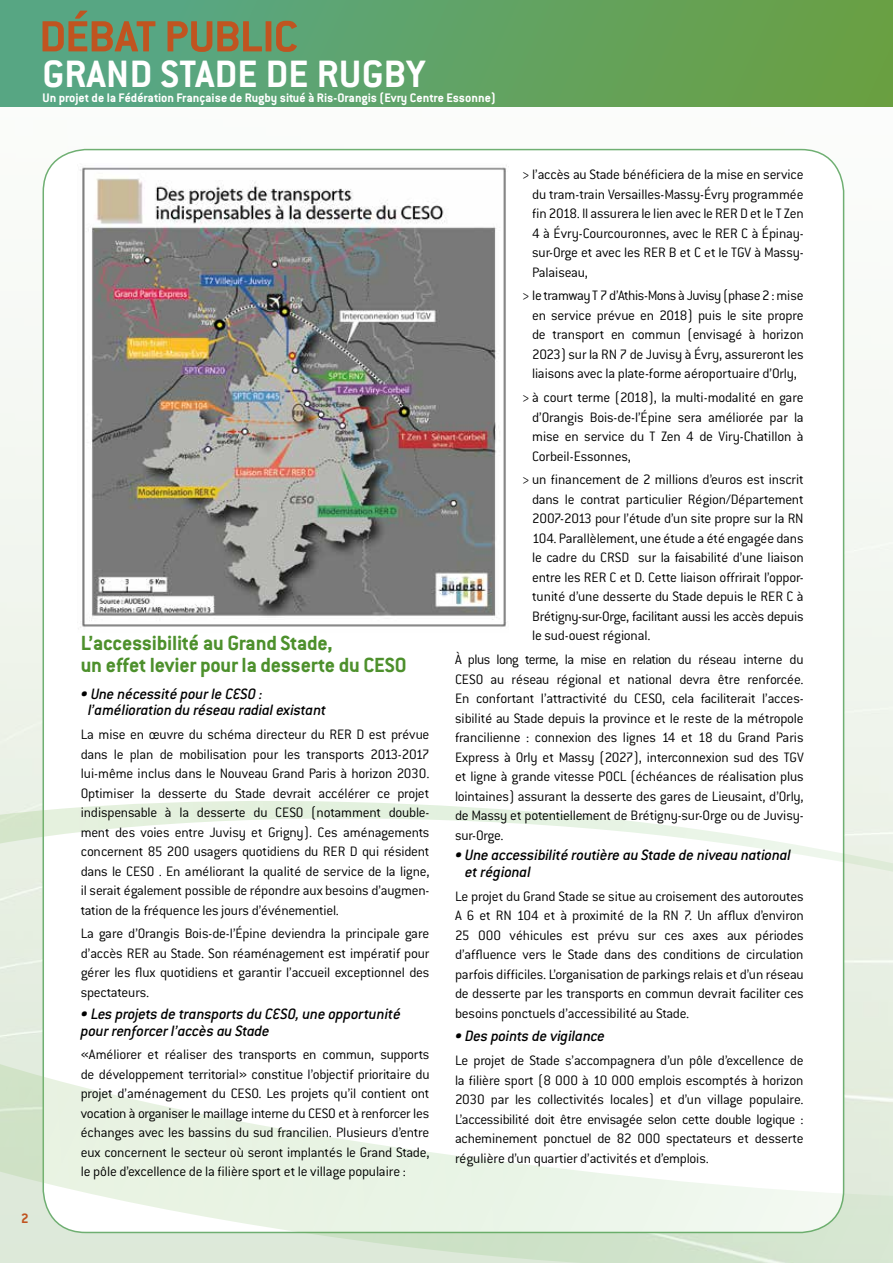
<style>
.page{position:relative;width:893px;height:1263px;background:#fff}
.page>*{position:absolute;margin:0;border:0;box-sizing:border-box;transform-origin:0 0}
.t1{font:700 41.85px "Conduit ITC";letter-spacing:.01em;color:#fff}
.t2{font:700 22.5px/22.5px "Conduit ITC";letter-spacing:-.01em;color:#4d902c}
.t3{font:italic 500 16.5px/16.5px "Conduit ITC";letter-spacing:-.01em;color:#000}
.t4{font:300 15px/19.5px "Conduit ITC";letter-spacing:-.015em;color:#000;text-align:justify}
.t5{font:700 15px "Conduit ITC";color:#c05420}
.t6{font:700 13.65px "Conduit ITC";color:#fff}
</style>
<div class="page">
<img style="left:0;top:148px;width:893px;height:635px">
<div style="left:43px;top:150px;width:801px;height:1082px;background:#fff;border-radius:43px"></div>
<svg style="left:0;top:783px;width:893px;height:480px"></svg>
<div style="left:0;top:0;width:893px;height:107px;background:linear-gradient(to right,#55a78c,#6a9f42)"></div>
<svg style="left:43px;top:11px;width:254px;height:41px;background:#7d885d"></svg>
<img style="left:78px;top:165px;width:429px;height:464px">
<h1 class="t1" style="left:43px;top:49px;width:384px">GRAND STADE DE RUGBY</h1>
<p class="t6" style="left:43px;top:89px;width:455px">Un projet de la Fédération Française de Rugby situé à Ris-Orangis (Evry Centre Essonne)</p>
<p class="t5" style="left:21px;top:1210px;width:9px">2</p>
<h2 class="t2" style="left:81px;top:631px;width:327px">L’accessibilité au Grand Stade,<br>un effet levier pour la desserte du CESO</h2>
<p class="t3" style="left:88px;top:685px;width:240px;text-indent:-7px">• Une nécessité pour le CESO : l’amélioration du réseau radial existant</p>
<p class="t4" style="left:81px;top:725px;width:350px">La mise en œuvre du schéma directeur du RER D est prévue dans le plan de mobilisation pour les transports 2013-2017 lui-même inclus dans le Nouveau Grand Paris à horizon 2030.<br>Optimiser la desserte du Stade devrait accélérer ce projet indispensable à la desserte du CESO (notamment double&shy;ment des voies entre Juvisy et Grigny). Ces aménagements concernent 85 200 usagers quotidiens du RER D qui résident dans le CESO . En améliorant la qualité de service de la ligne, il serait également possible de répondre aux besoins d’augmen&shy;tation de la fréquence les jours d’événementiel.</p>
<p class="t4" style="left:81px;top:924px;width:350px">La gare d’Orangis Bois-de-l’Épine deviendra la principale gare d’accès RER au Stade. Son réaménagement est impératif pour gérer les flux quotidiens et garantir l’accueil exceptionnel des spectateurs.</p>
<p class="t3" style="left:81px;top:1006px;width:322px">• Les projets de transports du CESO, une opportunité pour renforcer l’accès au Stade</p>
<p class="t4" style="left:81px;top:1045px;width:350px">«Améliorer et réaliser des transports en commun, supports de développement territorial» constitue l’objectif prioritaire du projet d’aménagement du CESO. Les projets qu’il contient ont vocation à organiser le maillage interne du CESO et à renforcer les échanges avec les bassins du sud francilien. Plusieurs d’entre eux concernent le secteur où seront implantés le Grand Stade, le pôle d’excellence de la filière sport et le village populaire :</p>
<p class="t4" style="left:532px;top:165px;width:273px;text-indent:-10px">&gt; l’accès au Stade bénéficiera de la mise en service du tram-train Versailles-Massy-Évry programmée fin 2018. Il assurera le lien avec le RER D et le T Zen 4 à Évry-Courcouronnes, avec le RER C à Épinay&shy;sur-Orge et avec les RER B et C et le TGV à Massy-Palaiseau,</p>
<p class="t4" style="left:532px;top:286px;width:273px;text-indent:-10px">&gt; le tramway T 7 d’Athis-Mons à Juvisy (phase 2 : mise en service prévue en 2018) puis le site propre de transport en commun (envisagé à horizon 2023) sur la RN 7 de Juvisy à Évry, assureront les liaisons avec la plate-forme aéroportuaire d’Orly,</p>
<p class="t4" style="left:532px;top:388px;width:273px;text-indent:-10px">&gt; à court terme (2018), la multi-modalité en gare d’Orangis Bois-de-l’Épine sera améliorée par la mise en service du T Zen 4 de Viry-Chatillon à Corbeil-Essonnes,</p>
<p class="t4" style="left:532px;top:470px;width:273px;text-indent:-10px">&gt; un financement de 2 millions d’euros est inscrit dans le contrat particulier Région/Département 2007-2013 pour l’étude d’un site propre sur la RN 104. Parallèlement, une étude a été engagée dans le cadre du CRSD sur la faisabilité d’une liaison entre les RER C et D. Cette liaison offrirait l’oppor&shy;tunité d’une desserte du Stade depuis le RER C à Brétigny-sur-Orge, facilitant aussi les accès depuis le sud-ouest régional.</p>
<p class="t4" style="left:455px;top:650px;width:350px">À plus long terme, la mise en relation du réseau interne du CESO au réseau régional et national devra être renforcée.<br>En confortant l’attractivité du CESO, cela faciliterait l’acces&shy;sibilité au Stade depuis la province et le reste de la métropole francilienne : connexion des lignes 14 et 18 du Grand Paris Express à Orly et Massy (2027), interconnexion sud des TGV et ligne à grande vitesse POCL (échéances de réalisation plus lointaines) assurant la desserte des gares de Lieusaint, d’Orly, de Massy et potentiellement de Brétigny-sur-Orge ou de Juvisy&shy;sur-Orge.</p>
<p class="t3" style="left:465px;top:847px;width:327px;text-indent:-10px">• Une accessibilité routière au Stade de niveau national et régional</p>
<p class="t4" style="left:455px;top:886px;width:350px">Le projet du Grand Stade se situe au croisement des autoroutes A 6 et RN 104 et à proximité de la RN 7. Un afflux d’environ 25 000 véhicules est prévu sur ces axes aux périodes d’affluence vers le Stade dans des conditions de circulation parfois difficiles. L’organisation de parkings relais et d’un réseau de desserte par les transports en commun devrait faciliter ces besoins ponctuels d’accessibilité au Stade.</p>
<p class="t3" style="left:455px;top:1028px;width:152px">• Des points de vigilance</p>
<p class="t4" style="left:455px;top:1051px;width:350px">Le projet de Stade s’accompagnera d’un pôle d’excellence de la filière sport (8 000 à 10 000 emplois escomptés à horizon 2030 par les collectivités locales) et d’un village populaire.<br>L’accessibilité doit être envisagée selon cette double logique : acheminement ponctuel de 82 000 spectateurs et desserte régulière d’un quartier d’activités et d’emplois.</p>
</div>
